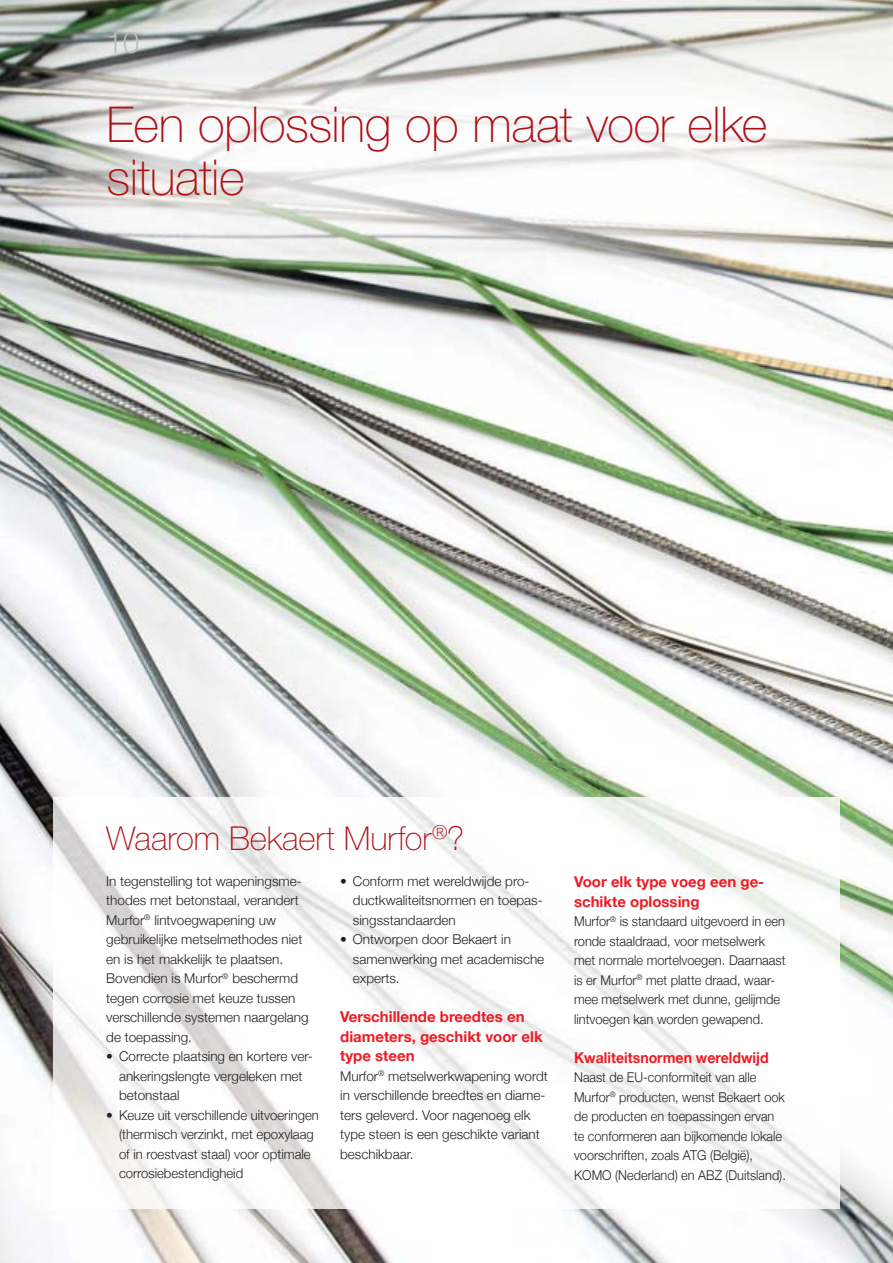
<style>
.page{position:relative;width:893px;height:1263px;background:#fff}
.page>*{position:absolute;margin:0;border:0;box-sizing:border-box;transform-origin:0 0}
.t1{font:100 49.5px/53.1px "Helvetica Neue";letter-spacing:-.01em;color:#b01016}
.t2{font:100 33px "Helvetica Neue";color:#b01016}
.t3{font:300 30px "Helvetica Neue";color:#bbbdbf}
.t4{font:700 15px/19.5px "Helvetica Neue";color:#ed1c24}
.t5{font:700 15px "Helvetica Neue";color:#ed1c24;scale:.94 1}
.t6{font:300 13.5px/19.5px "Helvetica Neue";color:#231f20}
.t7{font:300 13.5px/19.5px "Helvetica Neue";color:#231f20;scale:.94 1}
.t8{font:300 13.5px/19.5px "Helvetica Neue";color:#231f20;scale:.95 1}
</style>
<div class="page">
<img style="left:0;top:0;width:893px;height:1263px">
<img style="left:54px;top:797px;width:786px;height:412px">
<img style="left:42px;top:43px;width:825px;height:225px">
<h3 class="t3" style="left:106px;top:24px;width:35px">10</h3>
<h1 class="t1" style="left:106px;top:102px;width:663px">Een oplossing op maat voor elke situatie</h1>
<h2 class="t2" style="left:106px;top:827px;width:360px">Waarom Bekaert Murfor<sup>®</sup>?</h2>
<p class="t6" style="left:106px;top:871px;width:204px">In tegenstelling tot wapeningsme&shy;thodes met betonstaal, verandert<br>Murfor<sup>®</sup> lintvoegwapening uw gebruikelijke metselmethodes niet en is het makkelijk te plaatsen.<br>Bovendien is Murfor<sup>®</sup> beschermd tegen corrosie met keuze tussen verschillende systemen naargelang de toepassing.</p>
<p class="t6" style="left:119px;top:1046px;width:195px;text-indent:-13px">• Correcte plaatsing en kortere ver&shy;ankeringslengte vergeleken met betonstaal</p>
<p class="t6" style="left:119px;top:1105px;width:201px;text-indent:-13px">• Keuze uit verschillende uitvoeringen (thermisch verzinkt, met epoxylaag of in roestvast staal) voor optimale corrosiebestendigheid</p>
<p class="t6" style="left:353px;top:871px;width:191px;text-indent:-13px">• Conform met wereldwijde pro&shy;ductkwaliteitsnormen en toepas&shy;singsstandaarden</p>
<p class="t6" style="left:353px;top:929px;width:193px;text-indent:-13px">• Ontworpen door Bekaert in samenwerking met academische experts.</p>
<p class="t4" style="left:340px;top:1007px;width:204px">Verschillende breedtes en diameters, geschikt voor elk type steen</p>
<p class="t6" style="left:340px;top:1066px;width:209px">Murfor<sup>®</sup> metselwerkwapening wordt in verschillende breedtes en diame&shy;ters geleverd. Voor nagenoeg elk type steen is een geschikte variant beschikbaar.</p>
<p class="t4" style="left:574px;top:872px;width:192px">Voor elk type voeg een ge&shy;schikte oplossing</p>
<p class="t8" style="left:574px;top:911px;width:224px">Murfor<sup>®</sup> is standaard uitgevoerd in een ronde staaldraad, voor metselwerk met normale mortelvoegen. Daarnaast is er Murfor<sup>®</sup> met platte draad, waar&shy;mee metselwerk met dunne, gelijmde lintvoegen kan worden gewapend.</p>
<p class="t5" style="left:574px;top:1048px;width:209px">Kwaliteitsnormen wereldwijd</p>
<p class="t7" style="left:574px;top:1067px;width:227px">Naast de EU-conformiteit van alle Murfor<sup>®</sup> producten, wenst Bekaert ook de producten en toepassingen ervan te conformeren aan bijkomende lokale voorschriften, zoals ATG (België), KOMO (Nederland) en ABZ (Duitsland).</p>
</div>
